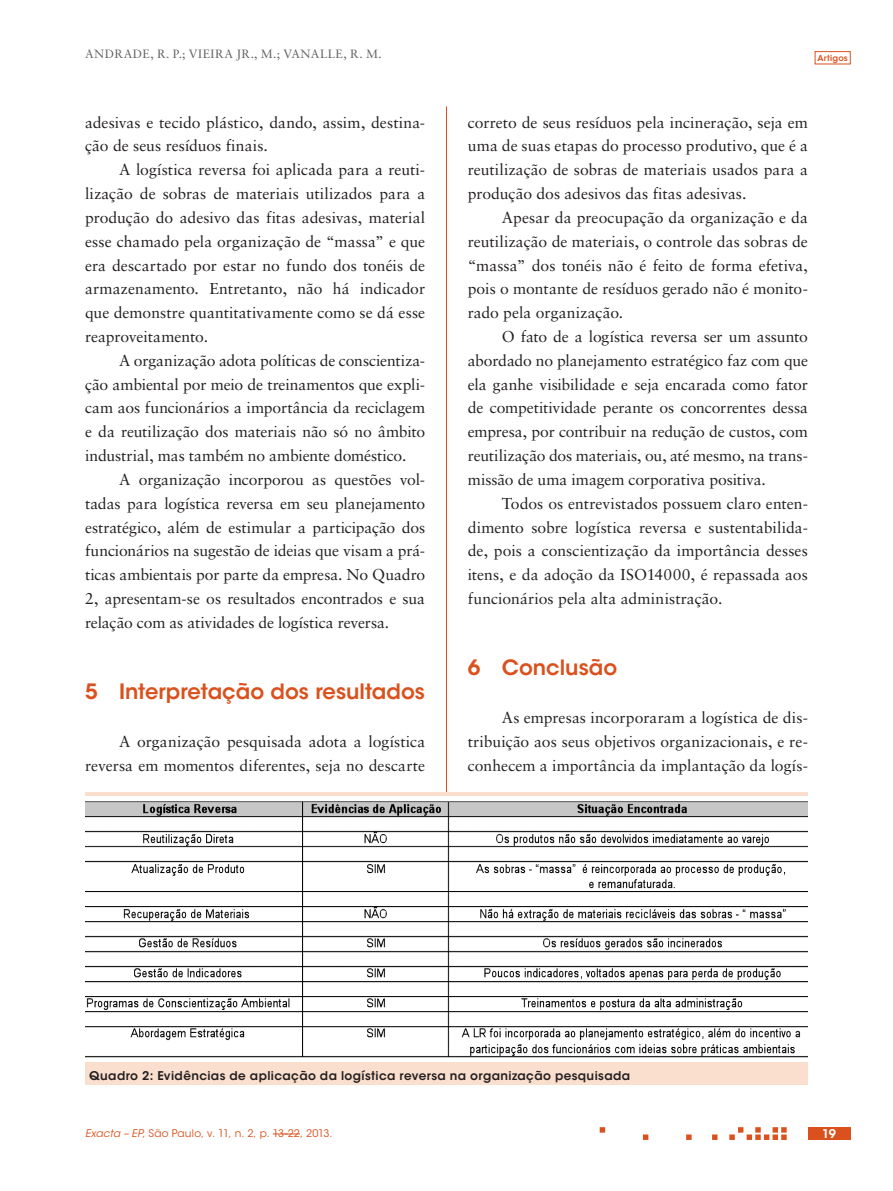
<style>
.page{position:relative;width:893px;height:1191px;background:#fff}
.page>*{position:absolute;margin:0;border:0;box-sizing:border-box;transform-origin:0 0}
.ex_Subtitulo{font:600 21px "ITC Avant Garde Std";color:#da511d}
.ex_Normal{font:15.75px/23.9px "Sabon LT Std";color:#231f20;text-align:justify}
.ex_Tabela_-_titulo{font:600 12px "ITC Avant Garde Std";letter-spacing:.03em;color:#231f20}
.t1{font:12px "Sabon LT Std";letter-spacing:.045em;color:#636366}
.t2{font:600 12px "ITC Avant Garde Std";color:#fff}
.t3{font:10.5px "ITC Avant Garde Std";letter-spacing:.015em;color:#da511d}
.t4{font:600 8.25px "ITC Avant Garde Std";letter-spacing:.025em;color:#da511d}
.s1{font-style:italic}
</style>
<div class="page">
<hr style="left:446px;top:106px;width:1px;height:978px;background:#da511d">
<svg style="left:600px;top:1127px;width:187px;height:13px"></svg>
<div style="left:815px;top:51px;width:35px;height:13px;border:1px solid #da511d"></div>
<div style="left:808px;top:1127px;width:42px;height:13px;background:#da511d"></div>
<svg style="left:273px;top:1133px;width:27px;height:1px"></svg>
<div style="left:85px;top:791px;width:723px;height:293px;background:#fadfce"></div>
<img style="left:85px;top:796px;width:723px;height:265px">
<p class="t1" style="left:85px;top:46px;width:298px">ANDRADE, R. P.; VIEIRA JR., M.; VANALLE, R. M.</p>
<p class="ex_Normal" style="left:85px;top:110px;width:342px">adesivas e tecido plástico, dando, assim, destina&shy;ção de seus resíduos finais.</p>
<p class="ex_Normal" style="left:85px;top:158px;width:342px;text-indent:34px">A logística reversa foi aplicada para a reuti&shy;lização de sobras de materiais utilizados para a produção do adesivo das fitas adesivas, material esse chamado pela organização de “massa” e que era descartado por estar no fundo dos tonéis de armazenamento. Entretanto, não há indicador que demonstre quantitativamente como se dá esse reaproveitamento.</p>
<p class="ex_Normal" style="left:85px;top:348px;width:342px;text-indent:34px">A organização adota políticas de conscientiza&shy;ção ambiental por meio de treinamentos que expli&shy;cam aos funcionários a importância da reciclagem e da reutilização dos materiais não só no âmbito industrial, mas também no ambiente doméstico.</p>
<p class="ex_Normal" style="left:85px;top:467px;width:342px;text-indent:34px">A organização incorporou as questões vol&shy;tadas para logística reversa em seu planejamento estratégico, além de estimular a participação dos funcionários na sugestão de ideias que visam a prá&shy;ticas ambientais por parte da empresa. No Quadro 2, apresentam-se os resultados encontrados e sua relação com as atividades de logística reversa.</p>
<p class="ex_Subtitulo" style="left:85px;top:678px;width:341px">5 Interpretação dos resultados</p>
<p class="ex_Normal" style="left:85px;top:729px;width:342px;text-align:right">A organização pesquisada adota a logística reversa em momentos diferentes, seja no descarte</p>
<p class="t4" style="left:817px;top:53px;width:32px">Artigos</p>
<p class="ex_Normal" style="left:468px;top:110px;width:342px">correto de seus resíduos pela incineração, seja em uma de suas etapas do processo produtivo, que é a reutilização de sobras de materiais usados para a produção dos adesivos das fitas adesivas.</p>
<p class="ex_Normal" style="left:468px;top:205px;width:342px;text-indent:34px">Apesar da preocupação da organização e da reutilização de materiais, o controle das sobras de “massa” dos tonéis não é feito de forma efetiva, pois o montante de resíduos gerado não é monito&shy;rado pela organização.</p>
<p class="ex_Normal" style="left:468px;top:324px;width:342px;text-indent:34px">O fato de a logística reversa ser um assunto abordado no planejamento estratégico faz com que ela ganhe visibilidade e seja encarada como fator de competitividade perante os concorrentes dessa empresa, por contribuir na redução de custos, com reutilização dos materiais, ou, até mesmo, na trans&shy;missão de uma imagem corporativa positiva.</p>
<p class="ex_Normal" style="left:468px;top:491px;width:342px;text-indent:34px">Todos os entrevistados possuem claro enten&shy;dimento sobre logística reversa e sustentabilida&shy;de, pois a conscientização da importância desses itens, e da adoção da ISO14000, é repassada aos funcionários pela alta administração.</p>
<p class="ex_Subtitulo" style="left:468px;top:654px;width:151px">6 Conclusão</p>
<p class="ex_Normal" style="left:468px;top:705px;width:342px;text-indent:34px">As empresas incorporaram a logística de dis&shy;tribuição aos seus objetivos organizacionais, e re&shy;conhecem a importância da implantação da logís-</p>
<p class="ex_Tabela_-_titulo" style="left:89px;top:1068px;width:542px">Quadro 2: Evidências de aplicação da logística reversa na organização pesquisada</p>
<p class="t3" style="left:85px;top:1127px;width:249px"><span class="s1">Exacta – EP</span>, São Paulo, v. 11, n. 2, p. 13-22, 2013.</p>
<p class="t2" style="left:822px;top:1126px;width:15px">19</p>
</div>
